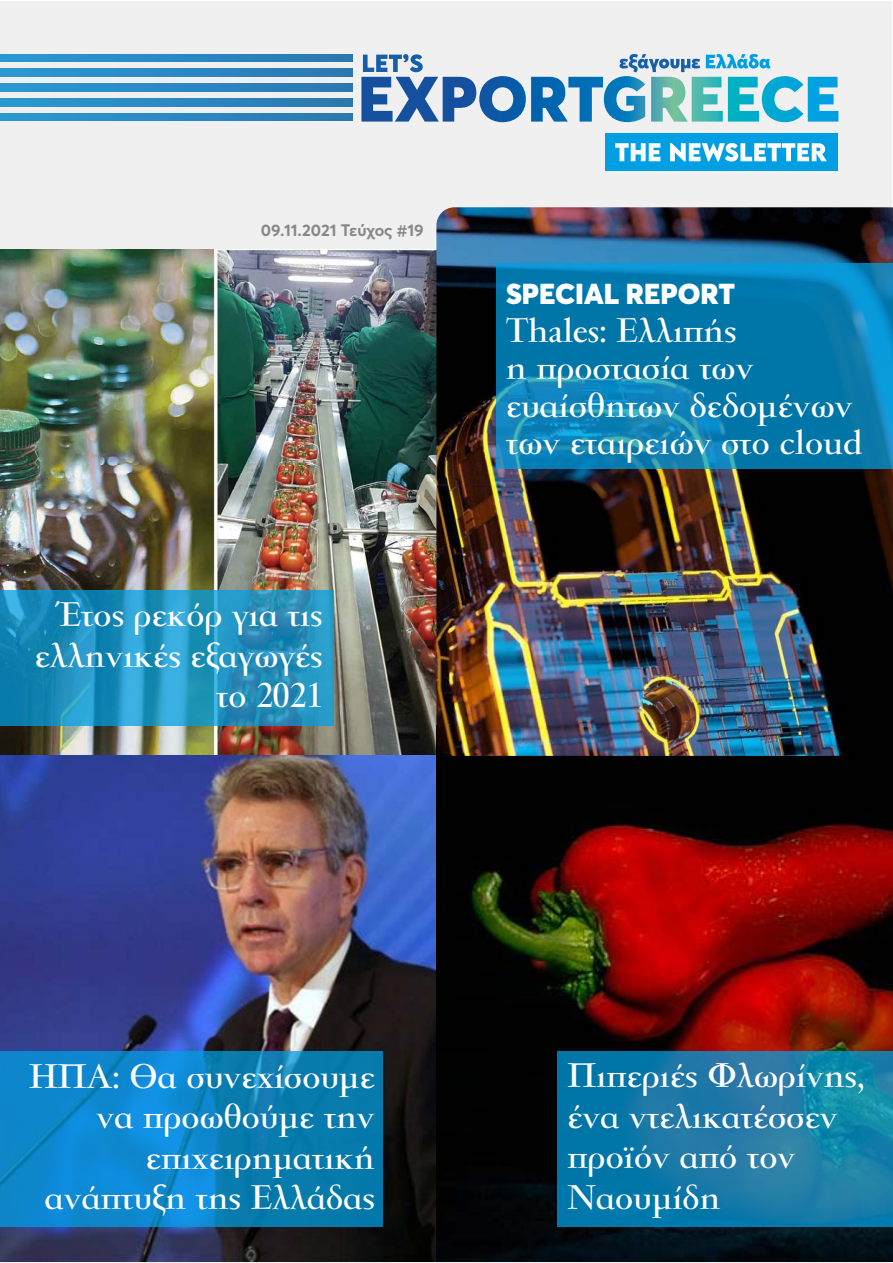
<style>
.page{position:relative;width:893px;height:1263px;background:#fff}
.page>*{position:absolute;margin:0;border:0;box-sizing:border-box;transform-origin:0 0}
.t1{font:700 37.5px/40.5px "PF Garamond Classic";color:#fff;text-align:right}
.t2{font:900 28.5px "Averta";color:#fff}
.t3{font:700 16.5px "Averta";color:#878787}
</style>
<div class="page">
<div style="left:1px;top:1px;width:891px;height:1261px;background:#f0f0f0"></div>
<img style="left:0;top:249px;width:436px;height:507px">
<img style="left:0;top:756px;width:436px;height:506px">
<img style="left:436px;top:756px;width:456px;height:506px">
<img style="left:436px;top:207px;width:457px;height:549px">
<div style="left:605px;top:134px;width:232px;height:37px;background:#009fe3"></div>
<svg style="left:615px;top:143px;width:45px;height:18px"></svg>
<svg style="left:670px;top:143px;width:157px;height:18px"></svg>
<svg style="left:0;top:54px;width:353px;height:7px"></svg>
<svg style="left:0;top:83px;width:353px;height:8px"></svg>
<svg style="left:0;top:113px;width:353px;height:8px"></svg>
<svg style="left:0;top:68px;width:353px;height:8px"></svg>
<svg style="left:0;top:98px;width:353px;height:8px"></svg>
<svg style="left:361px;top:54px;width:477px;height:68px"></svg>
<svg style="left:0;top:590px;width:334px;height:135px"></svg>
<svg style="left:0;top:1051px;width:382px;height:176px"></svg>
<svg style="left:557px;top:1051px;width:336px;height:175px"></svg>
<svg style="left:496px;top:264px;width:397px;height:205px;fill:#0076a8"></svg>
<p class="t3" style="left:261px;top:218px;width:165px">09.11.2021 Τεύχος #19</p>
<p class="t1" style="left:35px;top:596px;width:289px">Έτος ρεκόρ για τις ελληνικές εξαγωγές το 2021</p>
<p class="t2" style="left:506px;top:274px;width:230px">SPECIAL REPORT</p>
<p class="t1" style="left:506px;top:313px;width:358px;line-height:37.5px;text-align:left">Thales: Ελλιπής<br>η προστασία των ευαίσθητων δεδομένων των εταιρειών στο cloud</p>
<p class="t1" style="left:29px;top:1057px;width:347px">ΗΠΑ: Θα συνεχίσουμε να προωθούμε την επιχειρηματική ανάπτυξη της Ελλάδας</p>
<p class="t1" style="left:567px;top:1057px;width:299px;text-align:left">Πιπεριές Φλωρίνης, ένα ντελικατέσσεν προϊόν από τον<br>Ναουμίδη</p>
</div>
